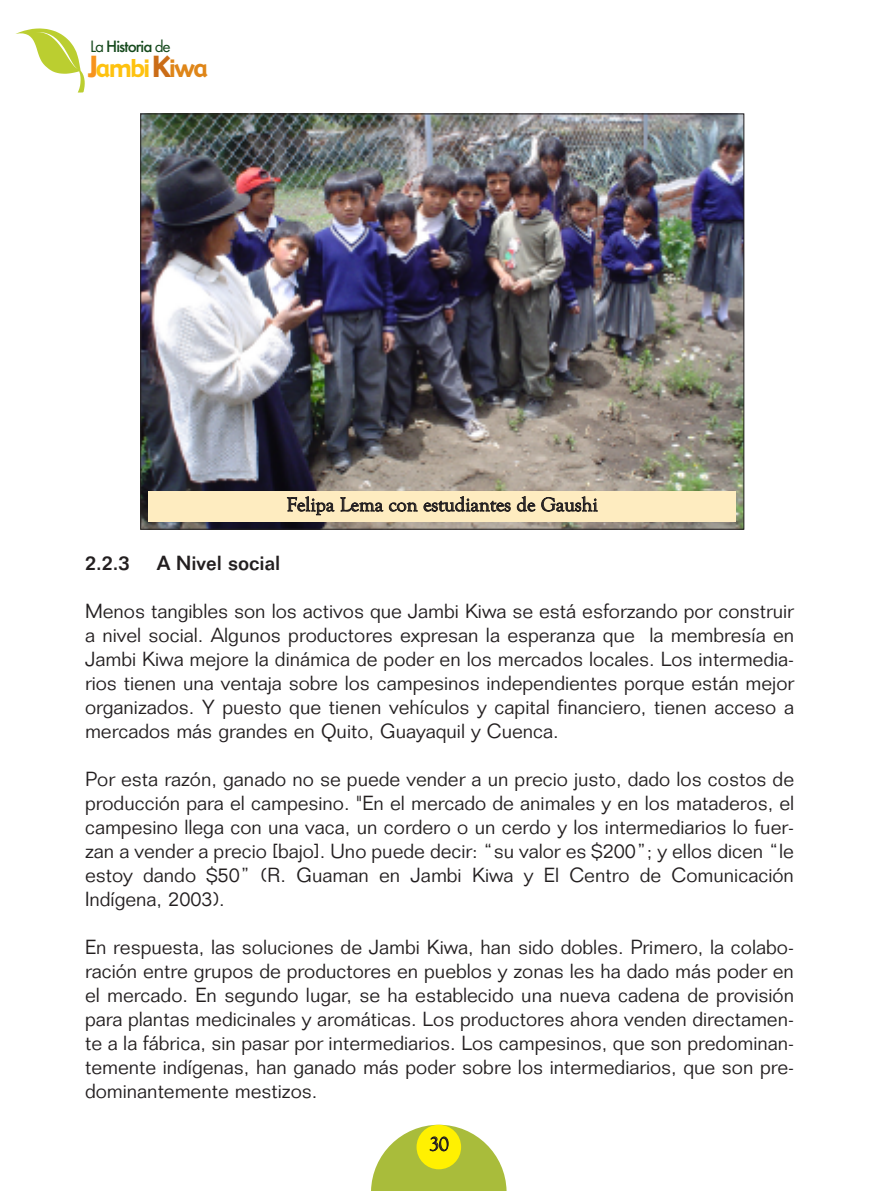
<style>
.page{position:relative;width:879px;height:1191px;background:#fff}
.page>*{position:absolute;margin:0;border:0;box-sizing:border-box;transform-origin:0 0}
.t1{font:24px "Gadget";color:#fec210}
.t2{font:300 20px/24px "Folio";color:#231f20;text-align:justify}
.t3{font:20px "Goudy Old Sty T";color:#231f20}
.t4{font:500 20px "Folio";color:#231f20}
.t5{font:500 17.2px "Futura T";color:#15491c}
.s1{font-weight:400}
.s2{font-size:28.4px;color:#ca6c17}
.s3{color:#df8619}
</style>
<div class="page">
<svg style="left:15px;top:28px;width:70px;height:65px"></svg>
<svg style="left:371px;top:1125px;width:135px;height:66px"></svg>
<div style="left:416px;top:1124px;width:45px;height:45px;background:#fff101;border-radius:50%"></div>
<img style="left:142px;top:115px;width:600px;height:413px">
<div style="left:148px;top:491px;width:588px;height:31px;background:#feecc0"></div>
<p class="t5" style="left:90px;top:36px;width:82px"><span class="s1">La</span> Historia <span class="s1">de</span></p>
<p class="t1" style="left:96px;top:53px;width:114px">ambi<span class="s2">K</span><span class="s3">iwa</span></p>
<p class="t3" style="left:286px;top:492px;width:313px">Felipa Lema con estudiantes de Gaushi</p>
<p class="t4" style="left:85px;top:556px;width:46px">2.2.3</p>
<p class="t4" style="left:157px;top:556px;width:125px">A Nivel social</p>
<p class="t2" style="left:85px;top:601px;width:710px">Menos tangibles son los activos que Jambi Kiwa se está esforzando por construir a nivel social. Algunos productores expresan la esperanza que la membresía en Jambi Kiwa mejore la dinámica de poder en los mercados locales. Los intermedia&shy;rios tienen una ventaja sobre los campesinos independientes porque están mejor organizados. Y puesto que tienen vehículos y capital financiero, tienen acceso a mercados más grandes en Quito, Guayaquil y Cuenca.</p>
<p class="t2" style="left:85px;top:769px;width:710px">Por esta razón, ganado no se puede vender a un precio justo, dado los costos de producción para el campesino. "En el mercado de animales y en los mataderos, el campesino llega con una vaca, un cordero o un cerdo y los intermediarios lo fuer&shy;zan a vender a precio [bajo]. Uno puede decir: “su valor es $200”; y ellos dicen “le estoy dando $50” (R. Guaman en Jambi Kiwa y El Centro de Comunicación Indígena, 2003).</p>
<p class="t2" style="left:85px;top:937px;width:710px">En respuesta, las soluciones de Jambi Kiwa, han sido dobles. Primero, la colabo&shy;ración entre grupos de productores en pueblos y zonas les ha dado más poder en el mercado. En segundo lugar, se ha establecido una nueva cadena de provisión para plantas medicinales y aromáticas. Los productores ahora venden directamen&shy;te a la fábrica, sin pasar por intermediarios. Los campesinos, que son predominan&shy;temente indígenas, han ganado más poder sobre los intermediarios, que son pre&shy;dominantemente mestizos.</p>
<p class="t3" style="left:429px;top:1132px;width:21px">30</p>
</div>
